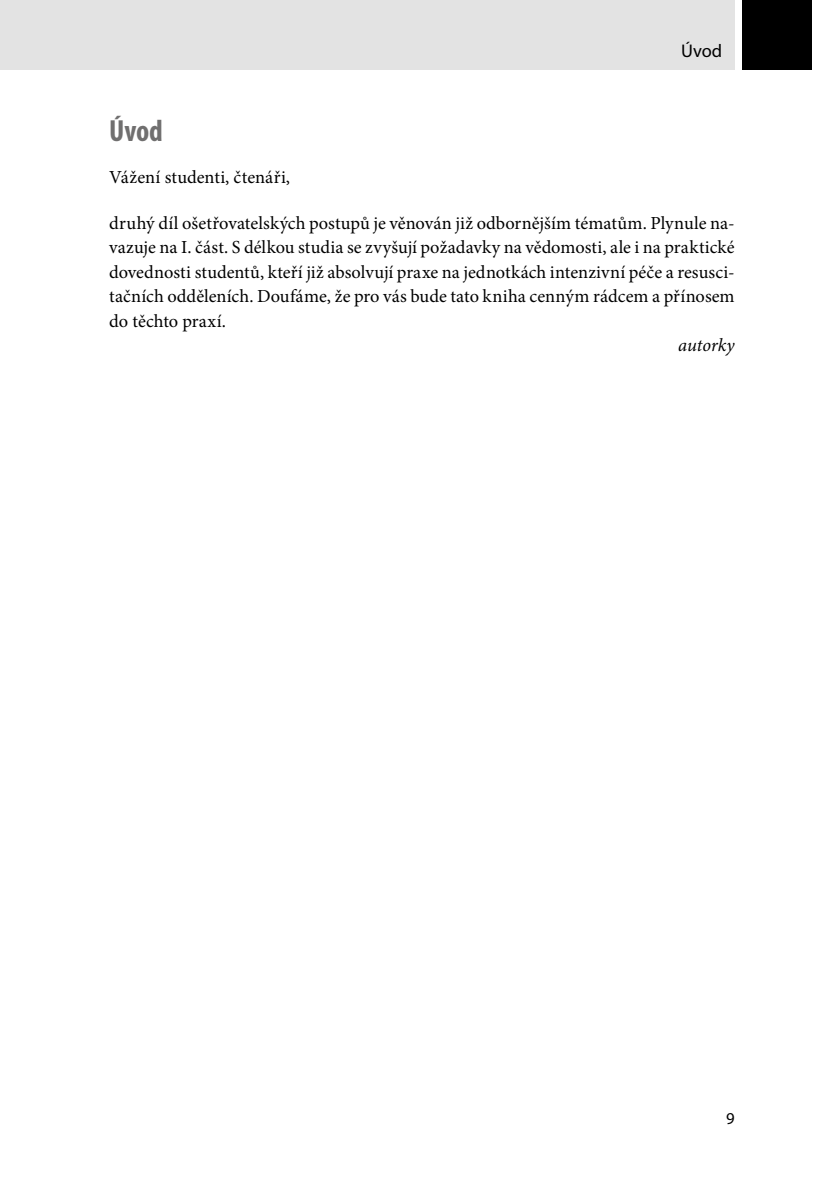
<style>
.page{position:relative;width:829px;height:1191px;background:#fff}
.page>*{position:absolute;margin:0;border:0;box-sizing:border-box;transform-origin:0 0}
._1_nadpis{font:700 condensed 30.62px "Myriad Pro";color:#706f6f}
.text_prvni{font:18.38px/24.5px "Minion Pro";color:#000;text-align:justify}
.text{font:italic 18.38px "Minion Pro";color:#000}
.t1{font:18.38px "Myriad Pro";color:#000}
.t2{font:16.62px "Myriad Pro";color:#000}
</style>
<div class="page">
<div style="left:0;top:0;width:734px;height:69px;background:#e3e3e3"></div>
<div style="left:742px;top:0;width:69px;height:69px;background:#000"></div>
<p class="t1" style="left:681px;top:40px;width:43px">Úvod</p>
<p class="_1_nadpis" style="left:109px;top:112px;width:55px">Úvod</p>
<p class="text_prvni" style="left:109px;top:165px;width:182px">Vážení studenti, čtenáři,</p>
<p class="text_prvni" style="left:109px;top:211px;width:627px">druhý díl ošetřovatelských postupů je věnován již odbornějším tématům. Plynule na&shy;vazuje na I. část. S délkou studia se zvyšují požadavky na vědomosti, ale i na praktické dovednosti studentů, kteří již absolvují praxe na jednotkách intenzivní péče a resusci&shy;tačních odděleních. Doufáme, že pro vás bude tato kniha cenným rádcem a přínosem do těchto praxí.</p>
<p class="text" style="left:678px;top:333px;width:58px">autorky</p>
<p class="t2" style="left:726px;top:1108px;width:10px">9</p>
</div>
